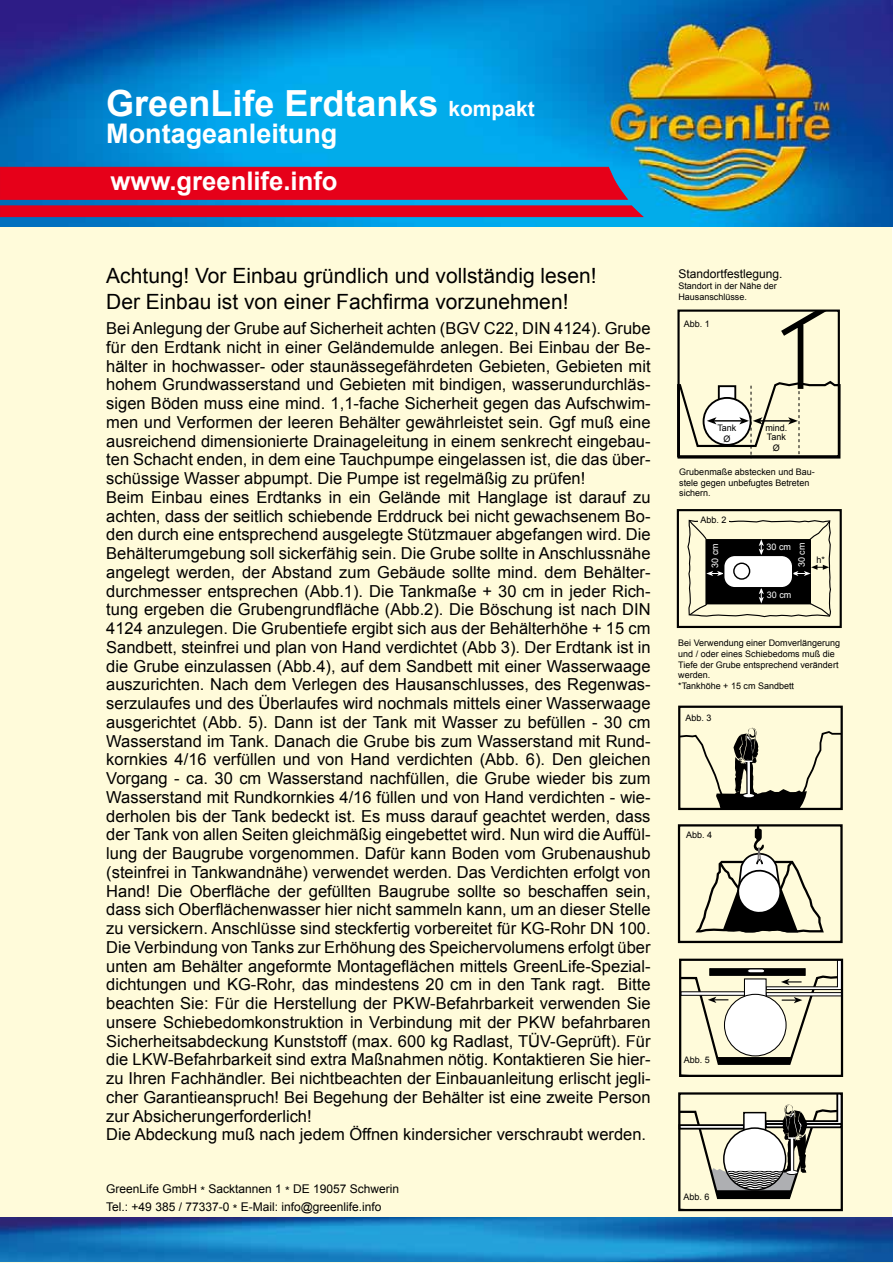
<style>
.page{position:relative;width:893px;height:1263px;background:#fff}
.page>*{position:absolute;margin:0;border:0;box-sizing:border-box;transform-origin:0 0}
.t1{font:700 36px "Arial";color:#fff}
.t2{font:700 27px "Arial";color:#fff}
.t3{font:700 25.65px "Arial";color:#fff}
.t4{font:21px/25.2px "Arial";color:#000}
.t5{font:16.5px/18.8px "Arial";color:#000}
.t6{font:12px/18px "Arial";color:#000}
.t7{font:9px/10.8px "Arial";color:#000}
.t8{font:9px "Arial";color:#fff}
.s1{font-size:21px}
</style>
<div class="page">
<div style="left:1px;top:163px;width:891px;height:1100px;background:#fffbda"></div>
<img style="left:0;top:0;width:893px;height:227px">
<svg style="left:0;top:167px;width:643px;height:50px;background:#c51534"></svg>
<div style="left:678px;top:706px;width:165px;height:104px;border:2px solid #000"></div>
<svg style="left:679px;top:728px;width:163px;height:81px"></svg>
<svg style="left:678px;top:824px;width:165px;height:119px"></svg>
<svg style="left:680px;top:959px;width:163px;height:117px"></svg>
<div style="left:678px;top:1092px;width:165px;height:119px;border:2px solid #000"></div>
<svg style="left:679px;top:1093px;width:163px;height:117px"></svg>
<svg style="left:677px;top:309px;width:164px;height:150px"></svg>
<div style="left:677px;top:509px;width:165px;height:119px;border:2px solid #000"></div>
<svg style="left:687px;top:519px;width:144px;height:99px"></svg>
<div style="left:698px;top:516px;width:31px;height:10px;background:#fffbda"></div>
<img style="left:0;top:1217px;width:893px;height:44px">
<h1 class="t1" style="left:106px;top:80px;width:430px">GreenLife Erdtanks <span class="s1">kompakt</span></h1>
<h2 class="t2" style="left:106px;top:116px;width:233px">Montageanleitung</h2>
<h3 class="t3" style="left:111px;top:164px;width:228px">www.greenlife.info</h3>
<p class="t4" style="left:106px;top:264px;width:492px">Achtung! Vor Einbau gründlich und vollständig lesen!<br>Der Einbau ist von einer Fachfirma vorzunehmen!</p>
<p class="t5" style="left:106px;top:319px;width:546px">Bei Anlegung der Grube auf Sicherheit achten (BGV C22, DIN 4124). Grube für den Erdtank nicht in einer Geländemulde anlegen. Bei Einbau der Be&shy;hälter in hochwasser- oder staunässegefährdeten Gebieten, Gebieten mit hohem Grundwasserstand und Gebieten mit bindigen, wasserundurchläs&shy;sigen Böden muss eine mind. 1,1-fache Sicherheit gegen das Aufschwim&shy;men und Verformen der leeren Behälter gewährleistet sein. Ggf muß eine ausreichend dimensionierte Drainageleitung in einem senkrecht eingebau&shy;ten Schacht enden, in dem eine Tauchpumpe eingelassen ist, die das über&shy;schüssige Wasser abpumpt. Die Pumpe ist regelmäßig zu prüfen!<br>Beim Einbau eines Erdtanks in ein Gelände mit Hanglage ist darauf zu achten, dass der seitlich schiebende Erddruck bei nicht gewachsenem Bo&shy;den durch eine entsprechend ausgelegte Stützmauer abgefangen wird. Die Behälterumgebung soll sickerfähig sein. Die Grube sollte in Anschlussnähe angelegt werden, der Abstand zum Gebäude sollte mind. dem Behälter&shy;durchmesser entsprechen (Abb.1). Die Tankmaße + 30 cm in jeder Rich&shy;tung ergeben die Grubengrundfläche (Abb.2). Die Böschung ist nach DIN 4124 anzulegen. Die Grubentiefe ergibt sich aus der Behälterhöhe + 15 cm Sandbett, steinfrei und plan von Hand verdichtet (Abb 3). Der Erdtank ist in die Grube einzulassen (Abb.4), auf dem Sandbett mit einer Wasserwaage auszurichten. Nach dem Verlegen des Hausanschlusses, des Regenwas&shy;serzulaufes und des Überlaufes wird nochmals mittels einer Wasserwaage ausgerichtet (Abb. 5). Dann ist der Tank mit Wasser zu befüllen - 30 cm Wasserstand im Tank. Danach die Grube bis zum Wasserstand mit Rund&shy;kornkies 4/16 verfüllen und von Hand verdichten (Abb. 6). Den gleichen Vorgang - ca. 30 cm Wasserstand nachfüllen, die Grube wieder bis zum Wasserstand mit Rundkornkies 4/16 füllen und von Hand verdichten - wie&shy;derholen bis der Tank bedeckt ist. Es muss darauf geachtet werden, dass der Tank von allen Seiten gleichmäßig eingebettet wird. Nun wird die Auffül&shy;lung der Baugrube vorgenommen. Dafür kann Boden vom Grubenaushub (steinfrei in Tankwandnähe) verwendet werden. Das Verdichten erfolgt von Hand! Die Oberfläche der gefüllten Baugrube sollte so beschaffen sein, dass sich Oberflächenwasser hier nicht sammeln kann, um an dieser Stelle zu versickern. Anschlüsse sind steckfertig vorbereitet für KG-Rohr DN 100.<br>Die Verbindung von Tanks zur Erhöhung des Speichervolumens erfolgt über unten am Behälter angeformte Montageflächen mittels GreenLife-Spezial&shy;dichtungen und KG-Rohr, das mindestens 20 cm in den Tank ragt. Bitte beachten Sie: Für die Herstellung der PKW-Befahrbarkeit verwenden Sie unsere Schiebedomkonstruktion in Verbindung mit der PKW befahrbaren Sicherheitsabdeckung Kunststoff (max. 600 kg Radlast, TÜV-Geprüft). Für die LKW-Befahrbarkeit sind extra Maßnahmen nötig. Kontaktieren Sie hier&shy;zu Ihren Fachhändler. Bei nichtbeachten der Einbauanleitung erlischt jegli&shy;cher Garantieanspruch! Bei Begehung der Behälter ist eine zweite Person zur Absicherungerforderlich!<br>Die Abdeckung muß nach jedem Öffnen kindersicher verschraubt werden.</p>
<p class="t6" style="left:106px;top:1180px;width:294px">GreenLife GmbH * Sacktannen 1 * DE 19057 Schwerin<br>Tel.: +49 385 / 77337-0 * E-Mail: info@greenlife.info</p>
<p class="t6" style="left:678px;top:265px;width:106px">Standortfestlegung.</p>
<p class="t7" style="left:678px;top:280px;width:100px">Standort in der Nähe der<br>Hausanschlüsse.</p>
<p class="t7" style="left:684px;top:318px;width:28px">Abb. 1</p>
<p class="t7" style="left:717px;top:423px;width:21px;text-align:center">Tank<br>Ø</p>
<p class="t7" style="left:765px;top:423px;width:24px;line-height:9px">mind.<br>Tank</p>
<p class="t7" style="left:773px;top:442px;width:9px">Ø</p>
<p class="t7" style="left:679px;top:466px;width:137px">Grubenmaße abstecken und Bau&shy;stele gegen unbefugtes Betreten sichern.</p>
<p class="t7" style="left:700px;top:515px;width:28px">Abb. 2</p>
<p class="t8" style="left:709px;top:568px;width:26px;rotate:-90deg">30 cm</p>
<p class="t8" style="left:796px;top:567px;width:26px;rotate:-90deg">30 cm</p>
<p class="t8" style="left:767px;top:589px;width:26px">30 cm</p>
<p class="t8" style="left:766px;top:541px;width:26px">30 cm</p>
<p class="t7" style="left:816px;top:554px;width:10px">h*</p>
<p class="t7" style="left:678px;top:637px;width:164px">Bei Verwendung einer Domverlängerung und / oder eines Schiebedoms muß die<br>Tiefe der Grube entsprechend verändert werden.<br>*Tankhöhe + 15 cm Sandbett</p>
<p class="t7" style="left:685px;top:712px;width:28px">Abb. 3</p>
<p class="t7" style="left:686px;top:830px;width:28px">Abb. 4</p>
<p class="t7" style="left:684px;top:1055px;width:28px">Abb. 5</p>
<p class="t7" style="left:683px;top:1192px;width:28px">Abb. 6</p>
</div>
